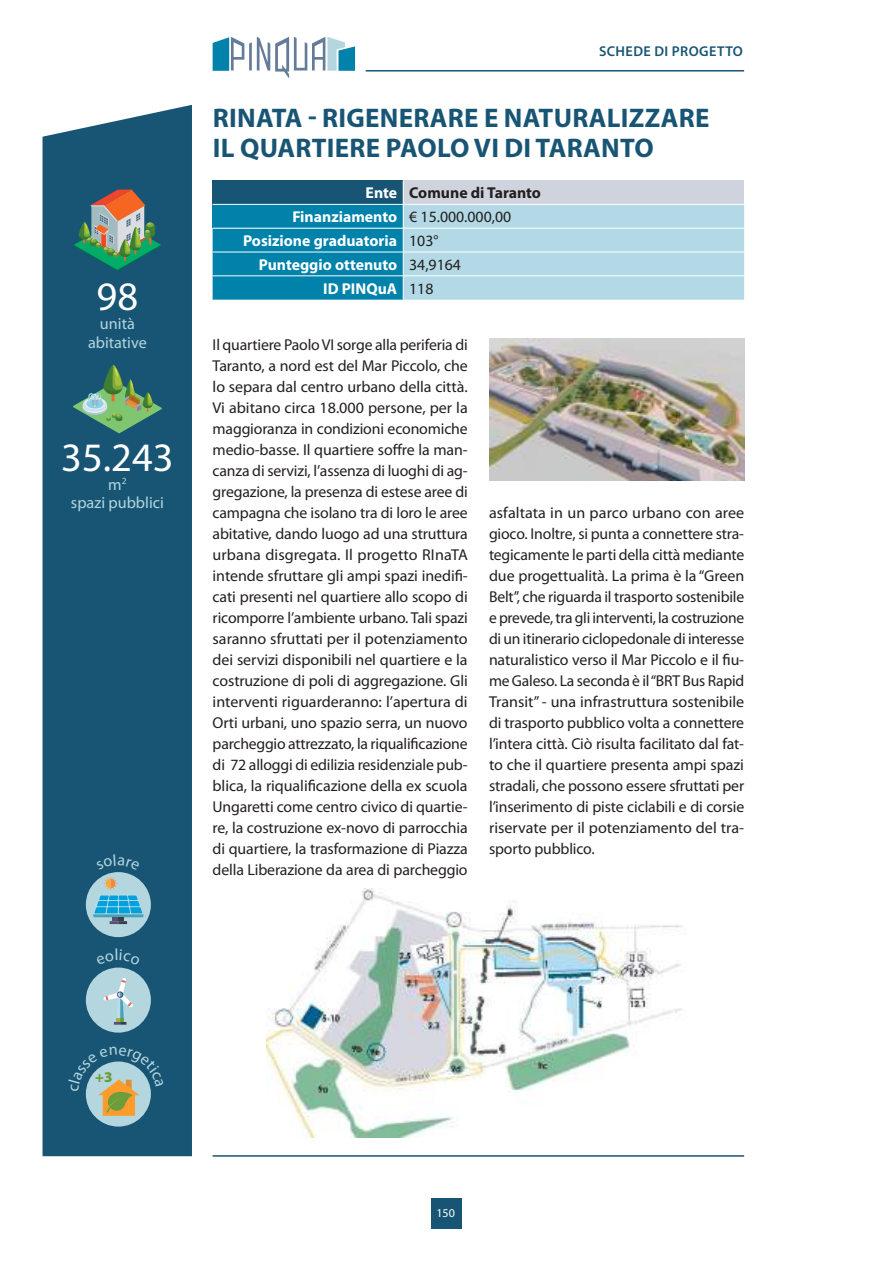
<style>
.page{position:relative;width:893px;height:1263px;background:#fff}
.page>*{position:absolute;margin:0;border:0;box-sizing:border-box;transform-origin:0 0}
.t1{font:40.5px "Myriad Pro";color:#fff}
.t2{font:700 27px/30px "Myriad Pro";letter-spacing:.01em;color:#185574}
.t3{font:16.2px/18.9px "Myriad Pro";color:#b3d6df;text-align:center}
.t4{font:15.75px/21px "Myriad Pro";letter-spacing:-.01em;color:#241f1f;text-align:justify}
.t5{font:700 15.75px "Myriad Pro";color:#fff}
.t6{font:700 15.75px "Myriad Pro";color:#241f1f}
.t7{font:900 14.85px "Myriad Pro";color:#6c9c3b}
.t8{font:600 14.25px "Myriad Pro";letter-spacing:.03em;color:#185574}
.t9{font:12px "Myriad Pro";color:#fff}
.s1{color:#fff}
.s2{font-weight:700;color:#fff}
.s3{font-weight:400;color:#241f1f}
</style>
<div class="page">
<div style="left:431px;top:1198px;width:30px;height:30px;background:#185574"></div>
<hr style="left:366px;top:70px;width:378px;height:2px;background:#185574">
<hr style="left:213px;top:1155px;width:531px;height:2px;background:#185574">
<svg style="left:213px;top:37px;width:142px;height:41px"></svg>
<div style="left:43px;top:105px;width:149px;height:1051px;background:#185574"></div>
<div style="left:86px;top:1061px;width:65px;height:65px;background:#b3d6df;border-radius:50%"></div>
<div style="left:86px;top:872px;width:65px;height:65px;background:#b3d6df;border-radius:50%"></div>
<svg style="left:93px;top:877px;width:51px;height:47px"></svg>
<div style="left:86px;top:967px;width:65px;height:66px;background:#b3d6df;border-radius:50%"></div>
<svg style="left:103px;top:978px;width:30px;height:47px"></svg>
<svg style="left:73px;top:365px;width:89px;height:68px;background:#488072"></svg>
<svg style="left:74px;top:190px;width:87px;height:81px;background:#5f7f72"></svg>
<svg style="left:213px;top:181px;width:531px;height:119px;background:#7cb8cd"></svg>
<img style="left:267px;top:889px;width:416px;height:248px">
<img style="left:489px;top:338px;width:255px;height:142px">
<svg style="left:68px;top:1047px;width:96px;height:69px"></svg>
<svg style="left:96px;top:854px;width:44px;height:16px"></svg>
<svg style="left:96px;top:949px;width:44px;height:16px"></svg>
<h1 class="t1" style="left:97px;top:271px;width:43px">98</h1>
<p class="t3" style="left:88px;top:314px;width:60px">unità abitative</p>
<h1 class="t1" style="left:61px;top:432px;width:114px">35.243</h1>
<p class="t3" style="left:71px;top:474px;width:94px">m<sup>2<br></sup>spazi pubblici</p>
<p class="t8" style="left:599px;top:42px;width:145px">SCHEDE DI PROGETTO</p>
<h2 class="t2" style="left:213px;top:102px;width:498px">RINATA - RIGENERARE E NATURALIZZARE<br>IL QUARTIERE PAOLO VI DI TARANTO</h2>
<p class="t6" style="left:366px;top:183px;width:177px"><span class="s1">Ente</span> Comune di Taranto</p>
<p class="t4" style="left:292px;top:206px;width:220px"><span class="s2">Finanziamento</span> € 15.000.000,00</p>
<p class="t5" style="left:243px;top:230px;width:197px">Posizione graduatoria <span class="s3">103°</span></p>
<p class="t5" style="left:259px;top:254px;width:204px">Punteggio ottenuto <span class="s3">34,9164</span></p>
<p class="t5" style="left:323px;top:278px;width:112px">ID PINQuA <span class="s3">118</span></p>
<p class="t4" style="left:213px;top:334px;width:257px">Il quartiere Paolo VI sorge alla periferia di Taranto, a nord est del Mar Piccolo, che lo separa dal centro urbano della città.<br>Vi abitano circa 18.000 persone, per la maggioranza in condizioni economiche medio-basse. Il quartiere soffre la man&shy;canza di servizi, l’assenza di luoghi di ag&shy;gregazione, la presenza di estese aree di campagna che isolano tra di loro le aree abitative, dando luogo ad una struttura urbana disgregata. Il progetto RInaTA intende sfruttare gli ampi spazi inedifi&shy;cati presenti nel quartiere allo scopo di ricomporre l’ambiente urbano. Tali spazi saranno sfruttati per il potenziamento dei servizi disponibili nel quartiere e la costruzione di poli di aggregazione. Gli interventi riguarderanno: l’apertura di Orti urbani, uno spazio serra, un nuovo parcheggio attrezzato, la riqualificazione di 72 alloggi di edilizia residenziale pub&shy;blica, la riqualificazione della ex scuola Ungaretti come centro civico di quartie&shy;re, la costruzione ex-novo di parrocchia di quartiere, la trasformazione di Piazza della Liberazione da area di parcheggio</p>
<p class="t4" style="left:489px;top:502px;width:257px">asfaltata in un parco urbano con aree gioco. Inoltre, si punta a connettere stra&shy;tegicamente le parti della città mediante due progettualità. La prima è la “Green Belt”, che riguarda il trasporto sostenibile e prevede, tra gli interventi, la costruzione di un itinerario ciclopedonale di interesse naturalistico verso il Mar Piccolo e il fiu&shy;me Galeso. La seconda è il “BRT Bus Rapid Transit” - una infrastruttura sostenibile di trasporto pubblico volta a connettere l’intera città. Ciò risulta facilitato dal fat&shy;to che il quartiere presenta ampi spazi stradali, che possono essere sfruttati per l’inserimento di piste ciclabili e di corsie riservate per il potenziamento del tra&shy;sporto pubblico.</p>
<p class="t7" style="left:95px;top:1067px;width:19px">+3</p>
<p class="t9" style="left:436px;top:1205px;width:20px">150</p>
</div>
